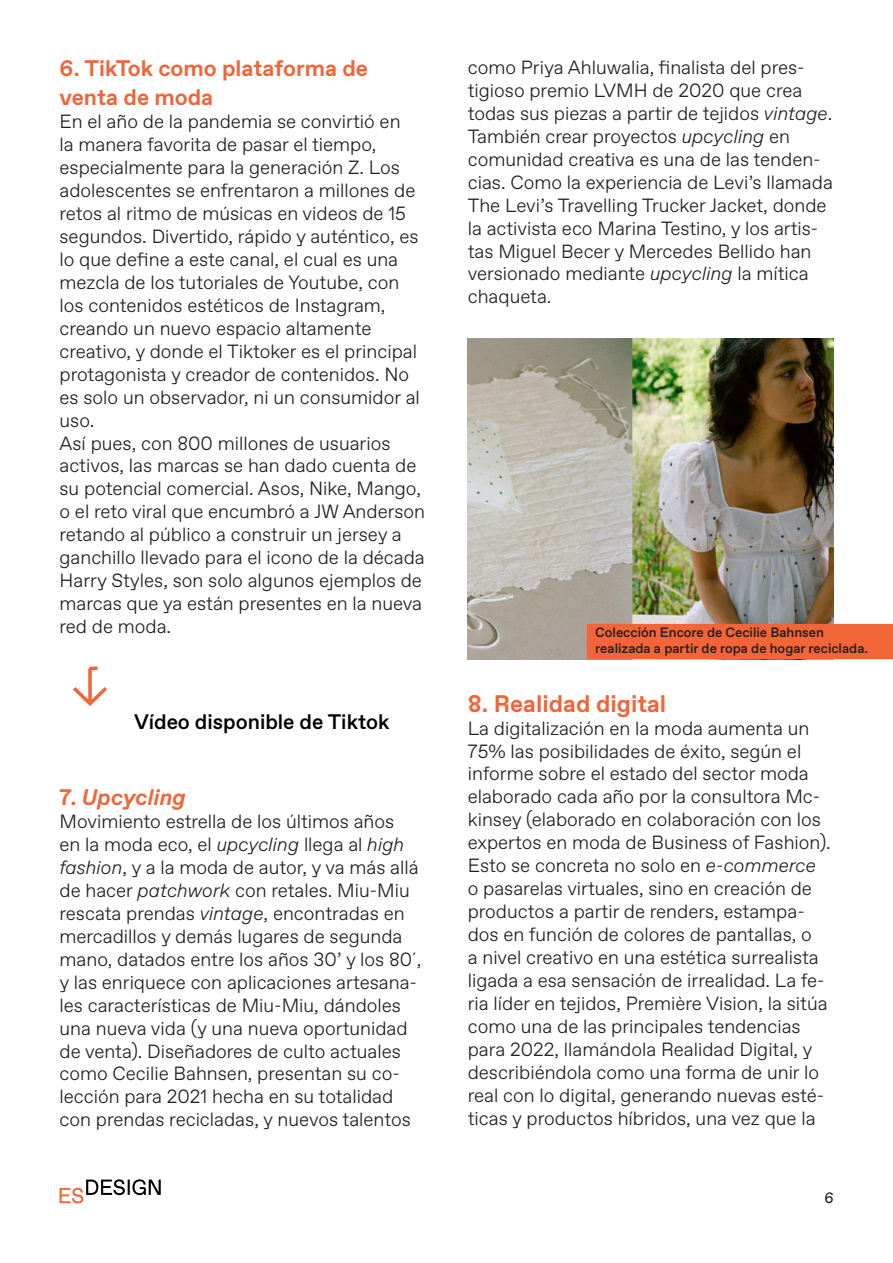
<style>
.page{position:relative;width:893px;height:1263px;background:#fff}
.page>*{position:absolute;margin:0;border:0;box-sizing:border-box;transform-origin:0 0}
.t1{font:700 24px "Favorit";color:#ee663a}
.t2{font:700 22.5px "Favorit";color:#ee663a}
.t3{font:italic 700 22.5px "Favorit";color:#ee663a}
.t4{font:500 21px "Favorit";color:#000}
.t5{font:300 19.2px/23px "Favorit";color:#231f20}
.t6{font:15px "Favorit";color:#231f20}
.t7{font:500 13.5px "Favorit";color:#231f20}
.s1{font-style:normal}
.s2{font-style:italic}
</style>
<div class="page">
<img style="left:468px;top:338px;width:365px;height:321px">
<div style="left:588px;top:625px;width:304px;height:33px;background:#f26539"></div>
<div style="left:587px;top:624px;width:306px;height:35px;border:2px solid #f26539"></div>
<svg style="left:73px;top:666px;width:34px;height:40px"></svg>
<svg style="left:60px;top:1179px;width:101px;height:24px"></svg>
<p class="t2" style="left:60px;top:54px;width:310px">6. TikTok como plataforma de</p>
<p class="t2" style="left:60px;top:82px;width:155px">venta de moda</p>
<p class="t5" style="left:60px;top:109px;width:362px">En el año de la pandemia se convirtió en<br>la manera favorita de pasar el tiempo, especialmente para la generación Z. Los adolescentes se enfrentaron a millones de retos al ritmo de músicas en videos de 15 segundos. Divertido, rápido y auténtico, es lo que define a este canal, el cual es una mezcla de los tutoriales de Youtube, con los contenidos estéticos de Instagram, creando un nuevo espacio altamente creativo, y donde el Tiktoker es el principal protagonista y creador de contenidos. No es solo un observador, ni un consumidor al uso.</p>
<p class="t5" style="left:60px;top:431px;width:367px">Así pues, con 800 millones de usuarios activos, las marcas se han dado cuenta de su potencial comercial. Asos, Nike, Mango, o el reto viral que encumbró a JW Anderson retando al público a construir un jersey a ganchillo llevado para el icono de la década Harry Styles, son solo algunos ejemplos de marcas que ya están presentes en la nueva red de moda.</p>
<p class="t4" style="left:134px;top:707px;width:257px">Vídeo disponible de Tiktok</p>
<p class="t3" style="left:60px;top:782px;width:128px"><span class="s1">7.</span> Upcycling</p>
<p class="t5" style="left:60px;top:809px;width:363px">Movimiento estrella de los últimos años<br>en la moda eco, el <span class="s2">upcycling</span> llega al <span class="s2">high fashion</span>, y a la moda de autor, y va más allá de hacer <span class="s2">patchwork</span> con retales. Miu-Miu rescata prendas <span class="s2">vintage</span>, encontradas en mercadillos y demás lugares de segunda mano, datados entre los años 30’ y los 80´, y las enriquece con aplicaciones artesana&shy;les características de Miu-Miu, dándoles una nueva vida (y una nueva oportunidad de venta). Diseñadores de culto actuales como Cecilie Bahnsen, presentan su co&shy;lección para 2021 hecha en su totalidad con prendas recicladas, y nuevos talentos</p>
<p class="t5" style="left:468px;top:55px;width:366px">como Priya Ahluwalia, finalista del pres&shy;tigioso premio LVMH de 2020 que crea todas sus piezas a partir de tejidos <span class="s2">vintage</span>.</p>
<p class="t5" style="left:468px;top:124px;width:367px">También crear proyectos <span class="s2">upcycling</span> en comunidad creativa es una de las tenden&shy;cias. Como la experiencia de Levi’s llamada The Levi’s Travelling Trucker Jacket, donde la activista eco Marina Testino, y los artis&shy;tas Miguel Becer y Mercedes Bellido han versionado mediante <span class="s2">upcycling</span> la mítica chaqueta.</p>
<p class="t7" style="left:595px;top:623px;width:230px">Colección Encore de Cecilie Bahnsen</p>
<p class="t7" style="left:595px;top:639px;width:274px">realizada a partir de ropa de hogar reciclada.</p>
<p class="t1" style="left:468px;top:687px;width:200px">8. Realidad digital</p>
<p class="t5" style="left:468px;top:716px;width:365px">La digitalización en la moda aumenta un 75% las posibilidades de éxito, según el informe sobre el estado del sector moda elaborado cada año por la consultora Mc&shy;kinsey (elaborado en colaboración con los expertos en moda de Business of Fashion).<br>Esto se concreta no solo en <span class="s2">e-commerce </span>o pasarelas virtuales, sino en creación de productos a partir de renders, estampa&shy;dos en función de colores de pantallas, o<br>a nivel creativo en una estética surrealista ligada a esa sensación de irrealidad. La fe&shy;ria líder en tejidos, Première Vision, la sitúa como una de las principales tendencias para 2022, llamándola Realidad Digital, y describiéndola como una forma de unir lo real con lo digital, generando nuevas esté&shy;ticas y productos híbridos, una vez que la</p>
<p class="t6" style="left:824px;top:1188px;width:11px">6</p>
</div>
